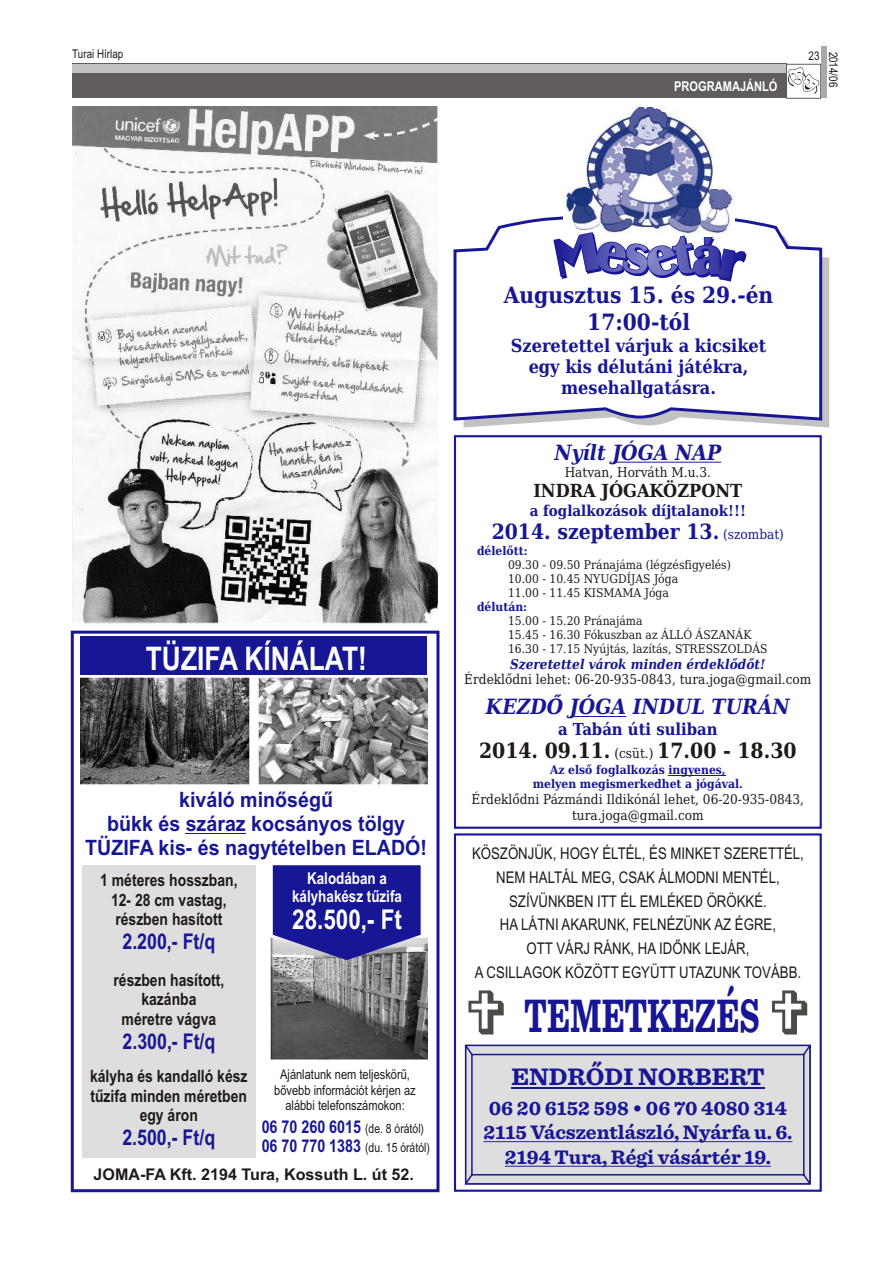
<style>
.page{position:relative;width:893px;height:1263px;background:#fff}
.page>*{position:absolute;margin:0;border:0;box-sizing:border-box;transform-origin:0 0}
.t1{font:700 49.05px "Sentinel";color:#171796;scale:.67 1}
.t2{font:700 32.55px "Arial Narrow";color:#fff}
.t3{font:700 27.3px "Arial Narrow";color:#fff}
.t4{font:700 25.05px "Sentinel";color:#171796}
.t5{font:700 22.5px/26.4px "DejaVu Serif Condensed";color:#171796;text-align:center}
.t6{font:700 21.6px "Arial Narrow";color:#171796}
.t7{font:700 21.15px/24.2px "Arial Narrow";color:#171796;text-align:center;scale:1.13 1}
.t8{font:italic 700 21px "DejaVu Serif Condensed";color:#171796}
.t9{font:700 21px "DejaVu Serif Condensed";color:#1f1a17}
.t10{font:700 21px "DejaVu Serif Condensed";color:#171796}
.t11{font:700 20.4px/24.6px "Sentinel";color:#171796;text-align:center}
.t12{font:700 18px/21.1px "DejaVu Serif Condensed";color:#171796;text-align:center}
.t13{font:700 18px "DejaVu Serif Condensed";color:#1f1a17}
.t14{font:700 16.95px/19.5px "Arial Narrow";color:#1f1a17;text-align:center}
.t15{font:700 16.5px "DejaVu Serif Condensed";color:#171796}
.t16{font:700 16.35px/17.7px "Arial Narrow";color:#fff;text-align:center}
.t17{font:16.05px/23.7px "Arial Narrow";color:#1f1a17;text-align:center}
.t18{font:700 16.05px "Arial";color:#1f1a17}
.t19{font:700 15px "DejaVu Serif Condensed";color:#171796}
.t20{font:13.5px/15.8px "DejaVu Serif Condensed";color:#1f1a17;text-align:center}
.t21{font:13.5px/15.3px "Arial Narrow";color:#1f1a17;text-align:center}
.t22{font:italic 700 13.5px "DejaVu Serif Condensed";color:#171796}
.t23{font:700 13.5px "Arial Narrow";color:#fff}
.t24{font:12.9px "Arial Narrow";color:#1f1a17}
.t25{font:12px/14px "DejaVu Serif Condensed";color:#1f1a17}
.t26{font:700 12px/14.1px "DejaVu Serif Condensed";color:#171796;text-align:center}
.t27{font:12px "Arial Narrow";color:#1f1a17}
.s1{font-weight:700;font-size:17.7px;color:#171796}
.s2{font-weight:400;font-size:13.5px}
</style>
<div class="page">
<div style="left:454px;top:435px;width:368px;height:394px;border:2px solid #171796"></div>
<div style="left:454px;top:833px;width:368px;height:359px;border:2px solid #171796"></div>
<div style="left:72px;top:64px;width:715px;height:34px;background:#615c5c"></div>
<div style="left:72px;top:64px;width:715px;height:8px;background:#c2c2c2"></div>
<div style="left:786px;top:64px;width:35px;height:35px;border:1px solid #615c5c"></div>
<div style="left:821px;top:47px;width:6px;height:51px;background:#aba8a8"></div>
<svg style="left:788px;top:67px;width:31px;height:27px"></svg>
<svg style="left:464px;top:257px;width:365px;height:170px"></svg>
<svg style="left:453px;top:216px;width:371px;height:206px"></svg>
<div style="left:71px;top:631px;width:368px;height:561px;border:3px solid #171796"></div>
<div style="left:82px;top:865px;width:174px;height:292px;background:#dedede"></div>
<div style="left:81px;top:636px;width:346px;height:39px;background:#171796"></div>
<img style="left:271px;top:938px;width:156px;height:122px">
<img style="left:81px;top:677px;width:169px;height:108px">
<img style="left:258px;top:677px;width:169px;height:108px">
<hr style="left:186px;top:833px;width:60px;height:1px;background:#171796">
<svg style="left:273px;top:865px;width:148px;height:95px;background:#2c2c9a"></svg>
<svg style="left:464px;top:1044px;width:347px;height:141px;background:#d0d0d8"></svg>
<hr style="left:511px;top:1088px;width:254px;height:1px;background:#171796">
<hr style="left:483px;top:1141px;width:309px;height:1px;background:#171796">
<hr style="left:505px;top:1166px;width:266px;height:1px;background:#171796">
<svg style="left:468px;top:990px;width:36px;height:44px"></svg>
<svg style="left:772px;top:990px;width:35px;height:44px"></svg>
<hr style="left:612px;top:462px;width:109px;height:1px;background:#171796">
<hr style="left:570px;top:716px;width:56px;height:1px;background:#171796">
<hr style="left:668px;top:775px;width:58px;height:1px;background:#171796">
<img style="left:72px;top:106px;width:366px;height:517px">
<img style="left:563px;top:107px;width:171px;height:125px">
<svg style="left:553px;top:232px;width:193px;height:49px"></svg>
<p class="t27" style="left:72px;top:49px;width:53px">Turai Hírlap</p>
<p class="t27" style="left:809px;top:52px;width:12px">23</p>
<p class="t27" style="left:838px;top:52px;width:37px;rotate:90deg">2014/06</p>
<p class="t23" style="left:674px;top:82px;width:105px">PROGRAMAJÁNLÓ</p>
<h3 class="t5" style="left:504px;top:284px;width:271px">Augusztus 15. és 29.-én<br>17:00-tól</h3>
<p class="t12" style="left:511px;top:336px;width:257px">Szeretettel várjuk a kicsiket egy kis délutáni játékra, mesehallgatásra.</p>
<h2 class="t2" style="left:146px;top:646px;width:222px">TÜZIFA KÍNÁLAT!</h2>
<h3 class="t7" style="left:85px;top:789px;width:304px">kiváló minőségű<br>bükk és száraz kocsányos tölgy<br>TÜZIFA kis- és nagytételben ELADÓ!</h3>
<p class="t16" style="left:292px;top:871px;width:111px">Kalodában a kályhakész tűzifa</p>
<h3 class="t3" style="left:292px;top:909px;width:111px">28.500,- Ft</h3>
<p class="t14" style="left:100px;top:872px;width:139px">1 méteres hosszban,<br>12- 28 cm vastag, részben hasított</p>
<h3 class="t6" style="left:122px;top:933px;width:94px">2.200,- Ft/q</h3>
<p class="t14" style="left:114px;top:972px;width:112px">részben hasított, kazánba<br>méretre vágva</p>
<h3 class="t6" style="left:123px;top:1033px;width:94px">2.300,- Ft/q</h3>
<p class="t14" style="left:90px;top:1068px;width:159px">kályha és kandalló kész tűzifa minden méretben egy áron</p>
<h3 class="t6" style="left:122px;top:1129px;width:94px">2.500,- Ft/q</h3>
<p class="t21" style="left:274px;top:1068px;width:143px">Ajánlatunk nem teljeskörű, bővebb információt kérjen az alábbi telefonszámokon:</p>
<p class="t24" style="left:262px;top:1143px;width:170px"><span class="s1">06 70 770 1383</span> (du. 15 órától)</p>
<p class="t24" style="left:262px;top:1123px;width:164px"><span class="s1">06 70 260 6015</span> (de. 8 órától)</p>
<p class="t18" style="left:94px;top:1169px;width:322px">JOMA-FA Kft. 2194 Tura, Kossuth L. út 52.</p>
<h3 class="t8" style="left:554px;top:444px;width:168px">Nyílt JÓGA NAP</h3>
<p class="t19" style="left:530px;top:504px;width:218px">a foglalkozások díjtalanok!!!</p>
<h3 class="t10" style="left:492px;top:523px;width:294px">2014. szeptember 13. <span class="s2">(szombat)</span></h3>
<p class="t26" style="left:477px;top:545px;width:52px">délelőtt:</p>
<p class="t20" style="left:565px;top:466px;width:148px">Hatvan, Horváth M.u.3.</p>
<p class="t13" style="left:533px;top:484px;width:210px">INDRA JÓGAKÖZPONT</p>
<p class="t25" style="left:508px;top:559px;width:224px">09.30 - 09.50 Pránajáma (légzésfigyelés)<br>10.00 - 10.45 NYUGDÍJAS Jóga<br>11.00 - 11.45 KISMAMA Jóga</p>
<p class="t25" style="left:508px;top:615px;width:261px">15.00 - 15.20 Pránajáma<br>15.45 - 16.30 Fókuszban az ÁLLÓ ÁSZANÁK<br>16.30 - 17.15 Nyújtás, lazítás, STRESSZOLDÁS</p>
<p class="t20" style="left:464px;top:673px;width:349px">Érdeklődni lehet: 06-20-935-0843, tura.joga@gmail.com</p>
<p class="t26" style="left:477px;top:601px;width:52px">délután:</p>
<p class="t22" style="left:510px;top:658px;width:257px">Szeretettel várok minden érdeklődőt!</p>
<h3 class="t8" style="left:486px;top:698px;width:305px">KEZDŐ JÓGA INDUL TURÁN</h3>
<p class="t15" style="left:558px;top:722px;width:161px">a Tabán úti suliban</p>
<p class="t26" style="left:533px;top:764px;width:212px">Az első foglalkozás ingyenes, melyen megismerkedhet a jógával.</p>
<h3 class="t9" style="left:479px;top:742px;width:319px">2014. 09.11. <span class="s2">(csüt.)</span> 17.00 - 18.30</h3>
<p class="t20" style="left:472px;top:792px;width:334px">Érdeklődni Pázmándi Ildikónál lehet, 06-20-935-0843, tura.joga@gmail.com</p>
<p class="t17" style="left:472px;top:843px;width:333px">KÖSZÖNJÜK, HOGY ÉLTÉL, ÉS MINKET SZERETTÉL, NEM HALTÁL MEG, CSAK ÁLMODNI MENTÉL, SZÍVÜNKBEN ITT ÉL EMLÉKED ÖRÖKKÉ.<br>HA LÁTNI AKARUNK, FELNÉZÜNK AZ ÉGRE,<br>OTT VÁRJ RÁNK, HA IDŐNK LEJÁR,<br>A CSILLAGOK KÖZÖTT EGYÜTT UTAZUNK TOVÁBB.</p>
<h1 class="t1" style="left:524px;top:993px;width:353px">TEMETKEZÉS</h1>
<h3 class="t4" style="left:511px;top:1065px;width:255px">ENDRŐDI NORBERT</h3>
<p class="t11" style="left:483px;top:1096px;width:310px">06 20 6152 598 • 06 70 4080 314<br>2115 Vácszentlászló, Nyárfa u. 6.<br>2194 Tura, Régi vásártér 19.</p>
</div>
